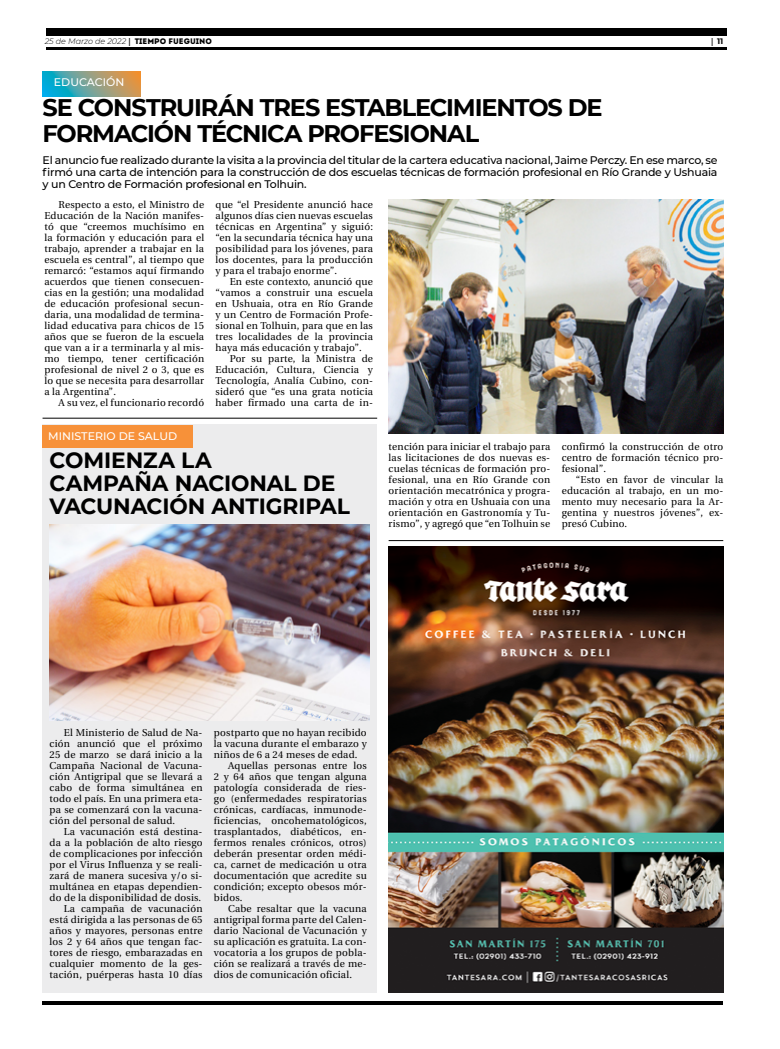
<style>
.page{position:relative;width:780px;height:1049px;background:#fff}
.page>*{position:absolute;margin:0;border:0;box-sizing:border-box;transform-origin:0 0}
.t1{font:700 24px/26px "Montserrat";letter-spacing:-.045em;color:#000}
.t2{font:700 22px/23px "Montserrat";letter-spacing:-.005em;color:#000}
.t3{font:500 11px/12px "Montserrat";letter-spacing:-.02em;color:#000;text-align:justify}
.t4{font:500 11px "Montserrat";color:#fff}
.t5{font:10px/11px "Utopia";letter-spacing:.02em;color:#000;text-align:justify}
.t6{font:italic 300 8px "Montserrat";color:#000}
.t7{font:700 8px "Montserrat";color:#000}
.s1{font-family:"Utopia";font-weight:700;font-style:normal}
.s2{font-family:"Intro";font-weight:400;font-style:normal}
.s3{font-family:"Utopia"}
</style>
<div class="page">
<hr style="left:46px;top:48px;width:680px;height:2px;background:#000">
<div style="left:46px;top:28px;width:680px;height:7px;background:#000"></div>
<hr style="left:43px;top:1001px;width:680px;height:4px;background:#000">
<svg style="left:43px;top:72px;width:97px;height:24px;background:#77a18f"></svg>
<img style="left:388px;top:546px;width:335px;height:446px">
<hr style="left:388px;top:540px;width:335px;height:1px;background:#000">
<img style="left:388px;top:200px;width:335px;height:234px">
<hr style="left:43px;top:418px;width:334px;height:1px;background:#000">
<div style="left:43px;top:424px;width:334px;height:568px;background:#ececed"></div>
<div style="left:43px;top:425px;width:150px;height:23px;background:#f79139"></div>
<img style="left:50px;top:524px;width:320px;height:196px">
<p class="t6" style="left:45px;top:36px;width:169px">25 de Marzo de 2022 <span class="s1">|</span> <span class="s2">TIEMPO FUEGUINO</span></p>
<p class="t7" style="left:711px;top:35px;width:14px"><span class="s3">|</span> 11</p>
<p class="t4" style="left:54px;top:74px;width:72px">EDUCACIÓN</p>
<h1 class="t1" style="left:43px;top:94px;width:561px">SE CONSTRUIRÁN TRES ESTABLECIMIENTOS DE<br>FORMACIÓN TÉCNICA PROFESIONAL</h1>
<p class="t3" style="left:43px;top:154px;width:676px">El anuncio fue realizado durante la visita a la provincia del titular de la cartera educativa nacional, Jaime Perczy. En ese marco, se firmó una carta de intención para la construcción de dos escuelas técnicas de formación profesional en Río Grande y Ushuaia y un Centro de Formación profesional en Tolhuin.</p>
<p class="t5" style="left:215px;top:199px;width:159px">que “el Presidente anunció hace algunos días cien nuevas escuelas técnicas en Argentina” y siguió: “en la secundaria técnica hay una posibilidad para los jóvenes, para los docentes, para la producción y para el trabajo enorme”.</p>
<p class="t5" style="left:215px;top:276px;width:159px;text-indent:14px">En este contexto, anunció que “vamos a construir una escuela en Ushuaia, otra en Río Grande y un Centro de Formación Profe&shy;sional en Tolhuin, para que en las tres localidades de la provincia haya más educación y trabajo”.</p>
<p class="t5" style="left:215px;top:353px;width:159px;text-indent:14px">Por su parte, la Ministra de Educación, Cultura, Ciencia y Tecnología, Analía Cubino, con&shy;sideró que “es una grata noticia haber firmado una carta de in-</p>
<p class="t5" style="left:44px;top:199px;width:161px;text-indent:14px">Respecto a esto, el Ministro de Educación de la Nación manifes&shy;tó que “creemos muchísimo en la formación y educación para el trabajo, aprender a trabajar en la escuela es central”, al tiempo que remarcó: “estamos aquí firmando acuerdos que tienen consecuen&shy;cias en la gestión; una modalidad de educación profesional secun&shy;daria, una modalidad de termina&shy;lidad educativa para chicos de 15 años que se fueron de la escuela que van a ir a terminarla y al mis&shy;mo tiempo, tener certificación profesional de nivel 2 o 3, que es lo que se necesita para desarrollar a la Argentina”.</p>
<p class="t5" style="left:59px;top:397px;width:147px">A su vez, el funcionario recordó</p>
<p class="t4" style="left:48px;top:428px;width:130px">MINISTERIO DE SALUD</p>
<h2 class="t2" style="left:50px;top:448px;width:302px">COMIENZA LA<br>CAMPAÑA NACIONAL DE<br>VACUNACIÓN ANTIGRIPAL</h2>
<p class="t5" style="left:388px;top:441px;width:163px">tención para iniciar el trabajo para las licitaciones de dos nuevas es&shy;cuelas técnicas de formación pro&shy;fesional, una en Río Grande con orientación mecatrónica y progra&shy;mación y otra en Ushuaia con una orientación en Gastronomía y Tu&shy;rismo”, y agregó que “en Tolhuin se</p>
<p class="t5" style="left:561px;top:441px;width:163px">confirmó la construcción de otro centro de formación técnico pro&shy;fesional”.</p>
<p class="t5" style="left:561px;top:474px;width:163px;text-indent:14px">“Esto en favor de vincular la educación al trabajo, en un mo&shy;mento muy necesario para la Ar&shy;gentina y nuestros jóvenes”, ex&shy;presó Cubino.</p>
<p class="t5" style="left:50px;top:727px;width:154px;text-indent:14px">El Ministerio de Salud de Na&shy;ción anunció que el próximo 25 de marzo se dará inicio a la Campaña Nacional de Vacuna&shy;ción Antigripal que se llevará a cabo de forma simultánea en todo el país. En una primera eta&shy;pa se comenzará con la vacuna&shy;ción del personal de salud.</p>
<p class="t5" style="left:50px;top:826px;width:154px;text-align:right">La vacunación está destina-<br>da a la población de alto riesgo de complicaciones por infección por el Virus Influenza y se reali&shy;zará de manera sucesiva y/o si&shy;multánea en etapas dependien&shy;do de la disponibilidad de dosis.<br>La campaña de vacunación está dirigida a las personas de 65 años y mayores, personas entre los 2 y 64 años que tengan fac&shy;tores de riesgo, embarazadas en cualquier momento de la ges&shy;tación, puérperas hasta 10 días</p>
<p class="t5" style="left:214px;top:727px;width:154px">postparto que no hayan recibido</p>
<p class="t5" style="left:214px;top:738px;width:154px">la vacuna durante el embarazo y</p>
<p class="t5" style="left:214px;top:749px;width:145px">niños de 6 a 24 meses de edad.</p>
<p class="t5" style="left:228px;top:760px;width:140px">Aquellas personas entre los</p>
<p class="t5" style="left:214px;top:771px;width:154px">2 y 64 años que tengan alguna</p>
<p class="t5" style="left:214px;top:782px;width:154px">patología considerada de ries-</p>
<p class="t5" style="left:214px;top:793px;width:154px">go (enfermedades respiratorias</p>
<p class="t5" style="left:214px;top:804px;width:154px">crónicas, cardíacas, inmunode-</p>
<p class="t5" style="left:214px;top:815px;width:154px">ficiencias, oncohematológicos,</p>
<p class="t5" style="left:214px;top:826px;width:154px">trasplantados, diabéticos, en-</p>
<p class="t5" style="left:214px;top:837px;width:154px">fermos renales crónicos, otros)</p>
<p class="t5" style="left:214px;top:848px;width:154px">deberán presentar orden médi-</p>
<p class="t5" style="left:214px;top:859px;width:154px">ca, carnet de medicación u otra</p>
<p class="t5" style="left:214px;top:870px;width:154px">documentación que acredite su</p>
<p class="t5" style="left:214px;top:881px;width:154px">condición; excepto obesos mór-</p>
<p class="t5" style="left:214px;top:892px;width:30px">bidos.</p>
<p class="t5" style="left:228px;top:903px;width:140px">Cabe resaltar que la vacuna</p>
<p class="t5" style="left:214px;top:914px;width:154px">antigripal forma parte del Calen-</p>
<p class="t5" style="left:214px;top:925px;width:154px">dario Nacional de Vacunación y</p>
<p class="t5" style="left:214px;top:936px;width:154px">su aplicación es gratuita. La con-</p>
<p class="t5" style="left:214px;top:947px;width:154px">vocatoria a los grupos de pobla-</p>
<p class="t5" style="left:214px;top:958px;width:154px">ción se realizará a través de me-</p>
<p class="t5" style="left:214px;top:969px;width:140px">dios de comunicación oficial.</p>
</div>
